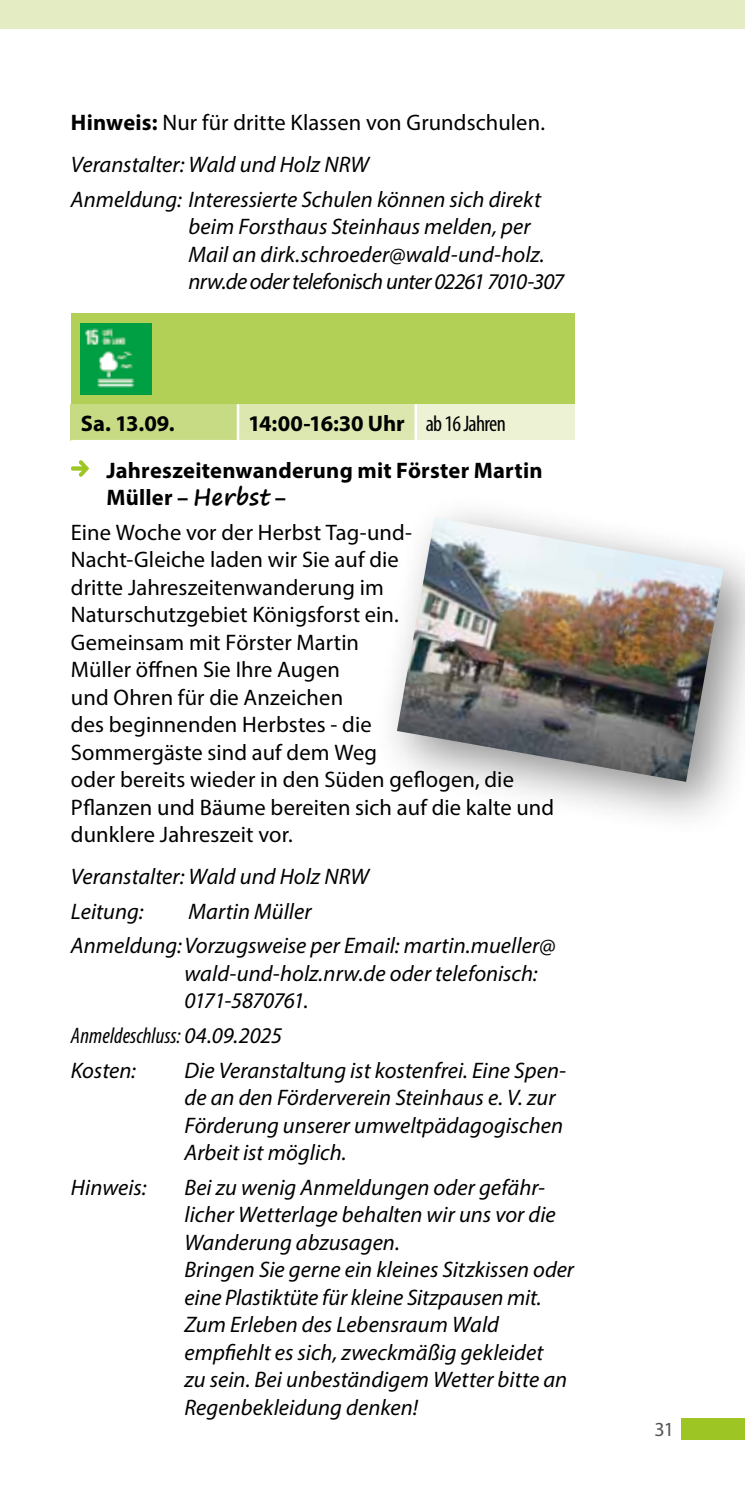
<style>
.page{position:relative;width:745px;height:1489px;background:#fff}
.page>*{position:absolute;margin:0;border:0;box-sizing:border-box;transform-origin:0 0}
.t1{font:italic 22.5px/27.5px "Myriad Pro";color:#000}
.t2{font:22.5px/27.5px "Myriad Pro";letter-spacing:.005em;color:#000}
.t3{font:700 22.5px/46.5px "Myriad Pro";letter-spacing:.01em;color:#000}
.t4{font:20px "Myriad Pro";color:#535454}
.s1{font-weight:700}
.s2{font-style:italic}
.s3{font-weight:400;font-stretch:condensed}
.s4{font-family:"Segoe Print";font-weight:700}
.s5{font-stretch:condensed}
</style>
<div class="page">
<div style="left:0;top:0;width:744px;height:28px;background:#e3ecc2"></div>
<div style="left:681px;top:1418px;width:63px;height:21px;background:#9dc624"></div>
<div style="left:71px;top:313px;width:503px;height:91px;background:#b3d056"></div>
<div style="left:71px;top:404px;width:167px;height:37px;background:#c7db84"></div>
<div style="left:238px;top:404px;width:177px;height:37px;background:#dbe7ae"></div>
<div style="left:415px;top:404px;width:159px;height:37px;background:#edf2d5"></div>
<hr style="left:236px;top:404px;width:3px;height:36px;background:#fff">
<hr style="left:414px;top:404px;width:3px;height:36px;background:#fff">
<hr style="left:71px;top:440px;width:167px;height:2px;background:#fff">
<hr style="left:238px;top:440px;width:177px;height:2px;background:#fff">
<hr style="left:415px;top:440px;width:159px;height:2px;background:#fff">
<img style="left:81px;top:323px;width:71px;height:71px">
<svg style="left:71px;top:460px;width:18px;height:17px"></svg>
<div style="left:372px;top:492px;width:372px;height:346px;background:#000;opacity:.45"></div>
<img style="left:396px;top:517px;width:327px;height:264px">
<p class="t2" style="left:71px;top:101px;width:475px;line-height:41.8px"><span class="s1">Hinweis:</span> Nur für dritte Klassen von Grundschulen.<br><span class="s2">Veranstalter: Wald und Holz NRW</span></p>
<p class="t1" style="left:188px;top:185px;width:377px;text-indent:-117px">Anmeldung: Interessierte Schulen können sich direkt beim Forsthaus Steinhaus melden, per Mail an dirk.schroeder@wald-und-holz. nrw.de oder telefonisch unter 02261 7010-307</p>
<p class="t3" style="left:106px;top:399px;width:437px;text-indent:141px">14:00-16:30 Uhr <span class="s3">ab 16 Jahren<br></span>Jahreszeitenwanderung mit Förster Martin</p>
<p class="t2" style="left:71px;top:480px;width:342px;line-height:34.5px;text-indent:35px"><span class="s1">Müller –</span> <span class="s4">Herbst</span> <span class="s1">–<br></span>Eine Woche vor der Herbst Tag-und-</p>
<p class="t2" style="left:71px;top:545px;width:484px">Nacht-Gleiche laden wir Sie auf die<br>dritte Jahreszeitenwanderung im Naturschutzgebiet Königsforst ein.<br>Gemeinsam mit Förster Martin<br>Müller öffnen Sie Ihre Augen<br>und Ohren für die Anzeichen<br>des beginnenden Herbstes - die<br>Sommergäste sind auf dem Weg<br>oder bereits wieder in den Süden geflogen, die Pflanzen und Bäume bereiten sich auf die kalte und dunklere Jahreszeit vor.</p>
<p class="t1" style="left:71px;top:858px;width:299px;line-height:34.5px">Veranstalter: Wald und Holz NRW<br>Leitung:</p>
<p class="t3" style="left:81px;top:399px;width:95px">Sa. 13.09.</p>
<p class="t1" style="left:71px;top:893px;width:486px;line-height:34.5px;text-indent:117px">Martin Müller<br>Anmeldung:Vorzugsweise per Email: martin.mueller@</p>
<p class="t1" style="left:184px;top:959px;width:354px">wald-und-holz.nrw.de oder telefonisch:<br>0171-5870761.</p>
<p class="t1" style="left:71px;top:1017px;width:213px;line-height:34.5px"><span class="s5">Anmeldeschluss:</span> 04.09.2025<br>Kosten:</p>
<p class="t1" style="left:184px;top:1055px;width:383px">Die Veranstaltung ist kostenfrei. Eine Spen&shy;de an den Förderverein Steinhaus e. V. zur Förderung unserer umweltpädagogischen Arbeit ist möglich.</p>
<p class="t1" style="left:71px;top:1172px;width:77px">Hinweis:</p>
<p class="t1" style="left:184px;top:1172px;width:391px">Bei zu wenig Anmeldungen oder gefähr&shy;licher Wetterlage behalten wir uns vor die Wanderung abzusagen.<br>Bringen Sie gerne ein kleines Sitzkissen oder eine Plastiktüte für kleine Sitzpausen mit.<br>Zum Erleben des Lebensraum Wald empfiehlt es sich, zweckmäßig gekleidet<br>zu sein. Bei unbeständigem Wetter bitte an Regenbekleidung denken!</p>
<p class="t4" style="left:654px;top:1417px;width:21px">31</p>
</div>
